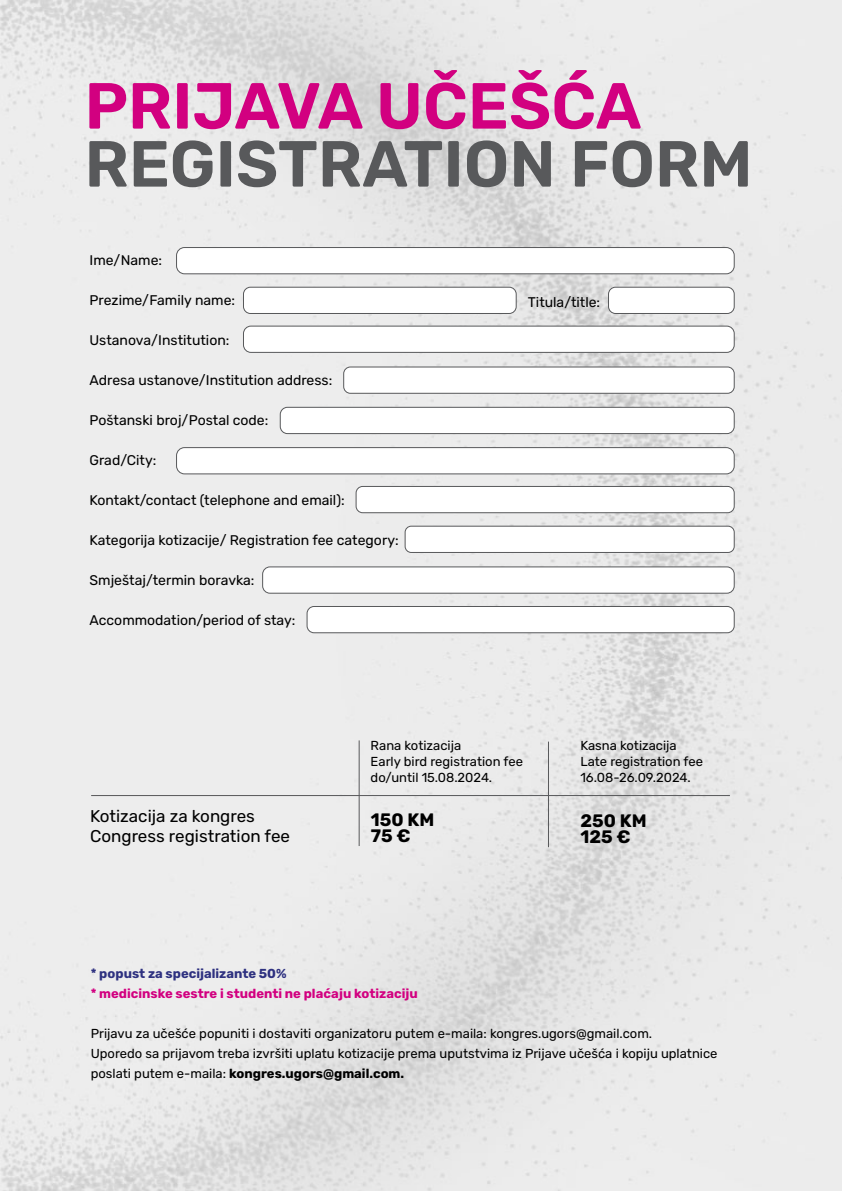
<style>
.page{position:relative;width:842px;height:1191px;background:#fff}
.page>*{position:absolute;margin:0;border:0;box-sizing:border-box;transform-origin:0 0}
.t1{font:600 65px "Rubik";color:#58595b}
.t2{font:600 65px "Rubik";color:#d20080}
.t3{font:700 18px/16px "Rubik";color:#000}
.t4{font:17px/20px "Rubik";color:#000}
.t5{font:14px "Rubik";color:#000}
.t6{font:13px/16px "Rubik";color:#000}
.t7{font:700 13px "Rubik";color:#d20080}
.t8{font:700 13px "Rubik";color:#2e3180}
.s1{font-weight:700}
</style>
<div class="page">
<img style="left:0;top:0;width:842px;height:1191px">
<div style="left:177px;top:247px;width:557px;height:27px;background:#fff;border-radius:8px"></div>
<div style="left:176px;top:247px;width:558px;height:27px;border:1px solid #58595b;border-radius:8px"></div>
<div style="left:243px;top:287px;width:273px;height:26px;background:#fff;border-radius:7px"></div>
<div style="left:243px;top:287px;width:273px;height:27px;border:1px solid #58595b;border-radius:7px"></div>
<div style="left:243px;top:326px;width:491px;height:26px;background:#fff;border-radius:8px"></div>
<div style="left:243px;top:326px;width:491px;height:26px;border:1px solid #58595b;border-radius:8px"></div>
<div style="left:344px;top:367px;width:390px;height:26px;background:#fff;border-radius:7px"></div>
<div style="left:344px;top:367px;width:390px;height:26px;border:1px solid #58595b;border-radius:7px"></div>
<div style="left:280px;top:407px;width:454px;height:26px;background:#fff;border-radius:7px"></div>
<div style="left:280px;top:407px;width:454px;height:27px;border:1px solid #58595b;border-radius:7px"></div>
<div style="left:177px;top:447px;width:557px;height:27px;background:#fff;border-radius:8px"></div>
<div style="left:176px;top:447px;width:558px;height:27px;border:1px solid #58595b;border-radius:8px"></div>
<div style="left:356px;top:486px;width:378px;height:27px;background:#fff;border-radius:7px"></div>
<div style="left:356px;top:486px;width:378px;height:27px;border:1px solid #58595b;border-radius:7px"></div>
<div style="left:405px;top:526px;width:329px;height:26px;background:#fff;border-radius:6px"></div>
<div style="left:405px;top:526px;width:329px;height:26px;border:1px solid #58595b;border-radius:6px"></div>
<div style="left:263px;top:567px;width:471px;height:26px;background:#fff;border-radius:7px"></div>
<div style="left:262px;top:567px;width:472px;height:26px;border:1px solid #58595b;border-radius:7px"></div>
<div style="left:307px;top:606px;width:427px;height:27px;background:#fff;border-radius:7px"></div>
<div style="left:307px;top:606px;width:427px;height:27px;border:1px solid #58595b;border-radius:7px"></div>
<div style="left:608px;top:287px;width:126px;height:26px;background:#fff;border-radius:7px"></div>
<div style="left:608px;top:287px;width:126px;height:27px;border:1px solid #58595b;border-radius:7px"></div>
<hr style="left:91px;top:795px;width:639px;height:1px;background:#58595b">
<hr style="left:359px;top:740px;width:1px;height:106px;background:#58595b">
<hr style="left:548px;top:741px;width:1px;height:106px;background:#58595b">
<h1 class="t2" style="left:85px;top:58px;width:558px">PRIJAVA UČEŠĆA</h1>
<h1 class="t1" style="left:85px;top:116px;width:669px">REGISTRATION FORM</h1>
<p class="t5" style="left:90px;top:249px;width:74px">Ime/Name:</p>
<p class="t5" style="left:90px;top:289px;width:147px">Prezime/Family name:</p>
<p class="t5" style="left:90px;top:329px;width:141px">Ustanova/Institution:</p>
<p class="t5" style="left:90px;top:369px;width:244px">Adresa ustanove/Institution address:</p>
<p class="t5" style="left:90px;top:409px;width:180px">Poštanski broj/Postal code:</p>
<p class="t5" style="left:90px;top:449px;width:68px">Grad/City:</p>
<p class="t5" style="left:90px;top:489px;width:257px">Kontakt/contact (telephone and email):</p>
<p class="t5" style="left:90px;top:529px;width:311px">Kategorija kotizacije/ Registration fee category:</p>
<p class="t5" style="left:90px;top:569px;width:166px">Smještaj/termin boravka:</p>
<p class="t5" style="left:90px;top:609px;width:207px">Accommodation/period of stay:</p>
<p class="t5" style="left:528px;top:292px;width:74px">Titula/title:</p>
<h3 class="t4" style="left:90px;top:807px;width:201px">Kotizacija za kongres<br>Congress registration fee</h3>
<p class="t6" style="left:371px;top:738px;width:154px">Rana kotizacija<br>Early bird registration fee do/until 15.08.2024.</p>
<p class="t6" style="left:580px;top:738px;width:124px">Kasna kotizacija<br>Late registration fee<br>16.08-26.09.2024.</p>
<h2 class="t3" style="left:371px;top:812px;width:65px">150 KM<br>75 €</h2>
<h2 class="t3" style="left:580px;top:812px;width:68px">250 KM<br>125 €</h2>
<p class="t8" style="left:91px;top:965px;width:197px">* popust za specijalizante 50%</p>
<p class="t7" style="left:91px;top:985px;width:328px">* medicinske sestre i studenti ne plaćaju kotizaciju</p>
<p class="t6" style="left:91px;top:1024px;width:628px;line-height:20px">Prijavu za učešće popuniti i dostaviti organizatoru putem e-maila: kongres.ugors@gmail.com.<br>Uporedo sa prijavom treba izvršiti uplatu kotizacije prema uputstvima iz Prijave učešća i kopiju uplatnice poslati putem e-maila: <span class="s1">kongres.ugors@gmail.com.</span></p>
</div>
